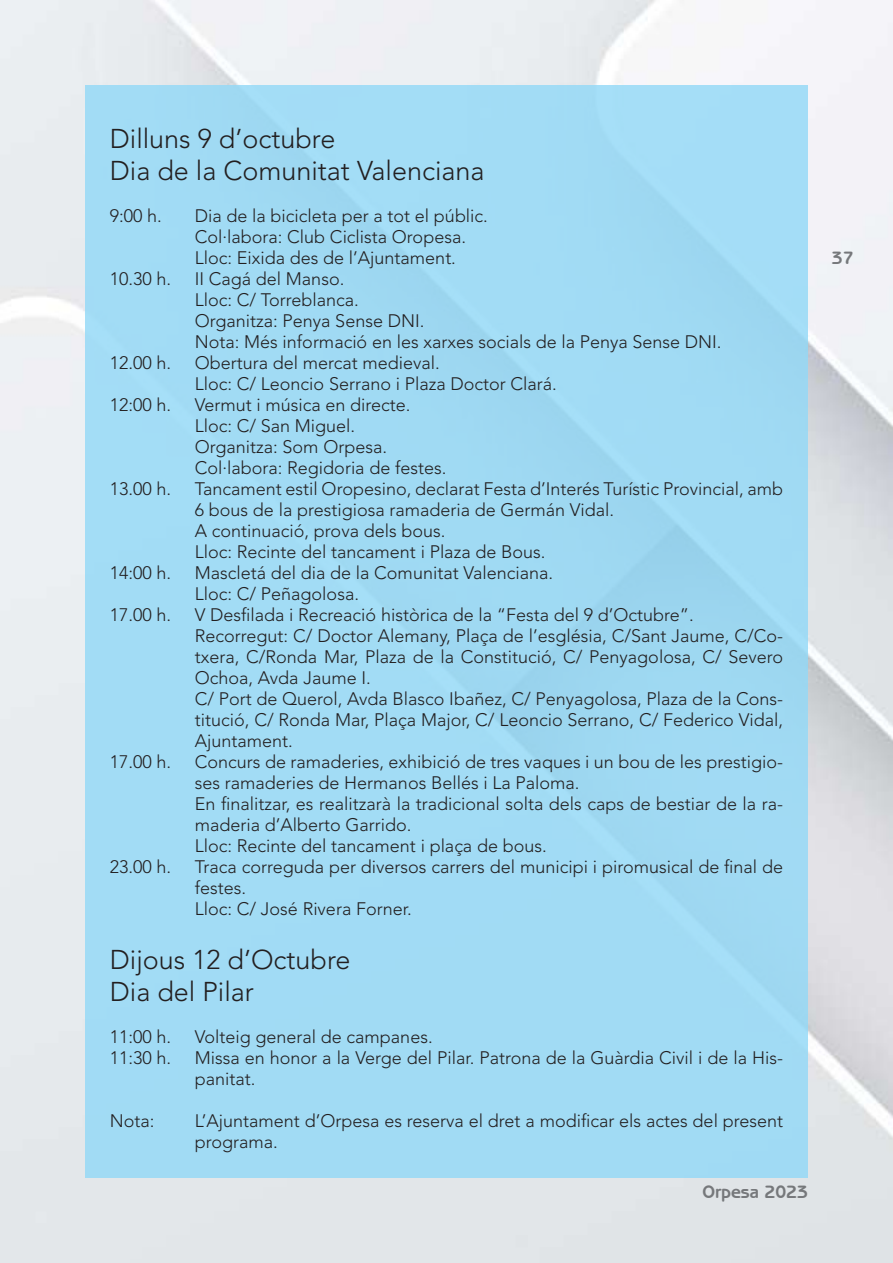
<style>
.page{position:relative;width:893px;height:1263px;background:#fff}
.page>*{position:absolute;margin:0;border:0;box-sizing:border-box;transform-origin:0 0}
.t1{font:300 27px/32.4px "Avenir LT Std";color:#231f20}
.t2{font:300 18px/21px "Avenir LT Std";color:#231f20}
.t3{font:700 18px "Benguiat Gothic IT Cby BT";color:#76787b}
</style>
<div class="page">
<div style="left:85px;top:85px;width:723px;height:1093px;background:#a1dbf4"></div>
<h1 class="t1" style="left:110px;top:123px;width:376px">Dilluns 9 d’octubre<br>Dia de la Comunitat Valenciana</h1>
<p class="t2" style="left:110px;top:206px;width:54px">9:00 h.</p>
<p class="t2" style="left:195px;top:206px;width:295px">Dia de la bicicleta per a tot el públic.<br>Col·labora: Club Ciclista Oropesa.<br>Lloc: Eixida des de l’Ajuntament.</p>
<p class="t2" style="left:110px;top:269px;width:63px">10.30 h.</p>
<p class="t2" style="left:195px;top:269px;width:528px">II Cagá del Manso.<br>Lloc: C/ Torreblanca.<br>Organitza: Penya Sense DNI.<br>Nota: Més informació en les xarxes socials de la Penya Sense DNI.</p>
<p class="t2" style="left:110px;top:353px;width:63px">12.00 h.</p>
<p class="t2" style="left:195px;top:353px;width:363px">Obertura del mercat medieval.<br>Lloc: C/ Leoncio Serrano i Plaza Doctor Clará.</p>
<p class="t2" style="left:110px;top:395px;width:63px">12:00 h.</p>
<p class="t2" style="left:195px;top:395px;width:253px">Vermut i música en directe.<br>Lloc: C/ San Miguel.<br>Organitza: Som Orpesa.<br>Col·labora: Regidoria de festes.</p>
<p class="t2" style="left:110px;top:479px;width:63px">13.00 h.</p>
<p class="t2" style="left:195px;top:479px;width:590px">Tancament estil Oropesino, declarat Festa d’Interés Turístic Provincial, amb 6 bous de la prestigiosa ramaderia de Germán Vidal.<br>A continuació, prova dels bous.<br>Lloc: Recinte del tancament i Plaza de Bous.</p>
<p class="t2" style="left:110px;top:563px;width:63px">14:00 h.</p>
<p class="t2" style="left:195px;top:563px;width:360px">Mascletá del dia de la Comunitat Valenciana.<br>Lloc: C/ Peñagolosa.</p>
<p class="t2" style="left:110px;top:605px;width:63px">17.00 h.</p>
<p class="t2" style="left:195px;top:605px;width:590px">V Desfilada i Recreació històrica de la “Festa del 9 d’Octubre”.<br>Recorregut: C/ Doctor Alemany, Plaça de l’església, C/Sant Jaume, C/Co&shy;txera, C/Ronda Mar, Plaza de la Constitució, C/ Penyagolosa, C/ Severo Ochoa, Avda Jaume I.<br>C/ Port de Querol, Avda Blasco Ibañez, C/ Penyagolosa, Plaza de la Cons&shy;titució, C/ Ronda Mar, Plaça Major, C/ Leoncio Serrano, C/ Federico Vidal, Ajuntament.</p>
<p class="t2" style="left:110px;top:752px;width:63px">17.00 h.</p>
<p class="t2" style="left:195px;top:752px;width:590px">Concurs de ramaderies, exhibició de tres vaques i un bou de les prestigio&shy;ses ramaderies de Hermanos Bellés i La Paloma.<br>En finalitzar, es realitzarà la tradicional solta dels caps de bestiar de la ra&shy;maderia d’Alberto Garrido.<br>Lloc: Recinte del tancament i plaça de bous.</p>
<p class="t2" style="left:110px;top:857px;width:63px">23.00 h.</p>
<p class="t2" style="left:195px;top:857px;width:590px">Traca correguda per diversos carrers del municipi i piromusical de final de festes.<br>Lloc: C/ José Rivera Forner.</p>
<h1 class="t1" style="left:110px;top:943px;width:242px">Dijous 12 d’Octubre<br>Dia del Pilar</h1>
<p class="t2" style="left:110px;top:1027px;width:63px">11:00 h.</p>
<p class="t2" style="left:195px;top:1027px;width:239px">Volteig general de campanes.</p>
<p class="t2" style="left:110px;top:1048px;width:63px">11:30 h.</p>
<p class="t2" style="left:195px;top:1048px;width:590px">Missa en honor a la Verge del Pilar. Patrona de la Guàrdia Civil i de la His&shy;panitat.</p>
<p class="t2" style="left:110px;top:1111px;width:46px">Nota:</p>
<p class="t2" style="left:195px;top:1111px;width:590px">L’Ajuntament d’Orpesa es reserva el dret a modificar els actes del present programa.</p>
<p class="t3" style="left:702px;top:1181px;width:107px">Orpesa 2023</p>
<p class="t3" style="left:832px;top:246px;width:23px">37</p>
</div>
